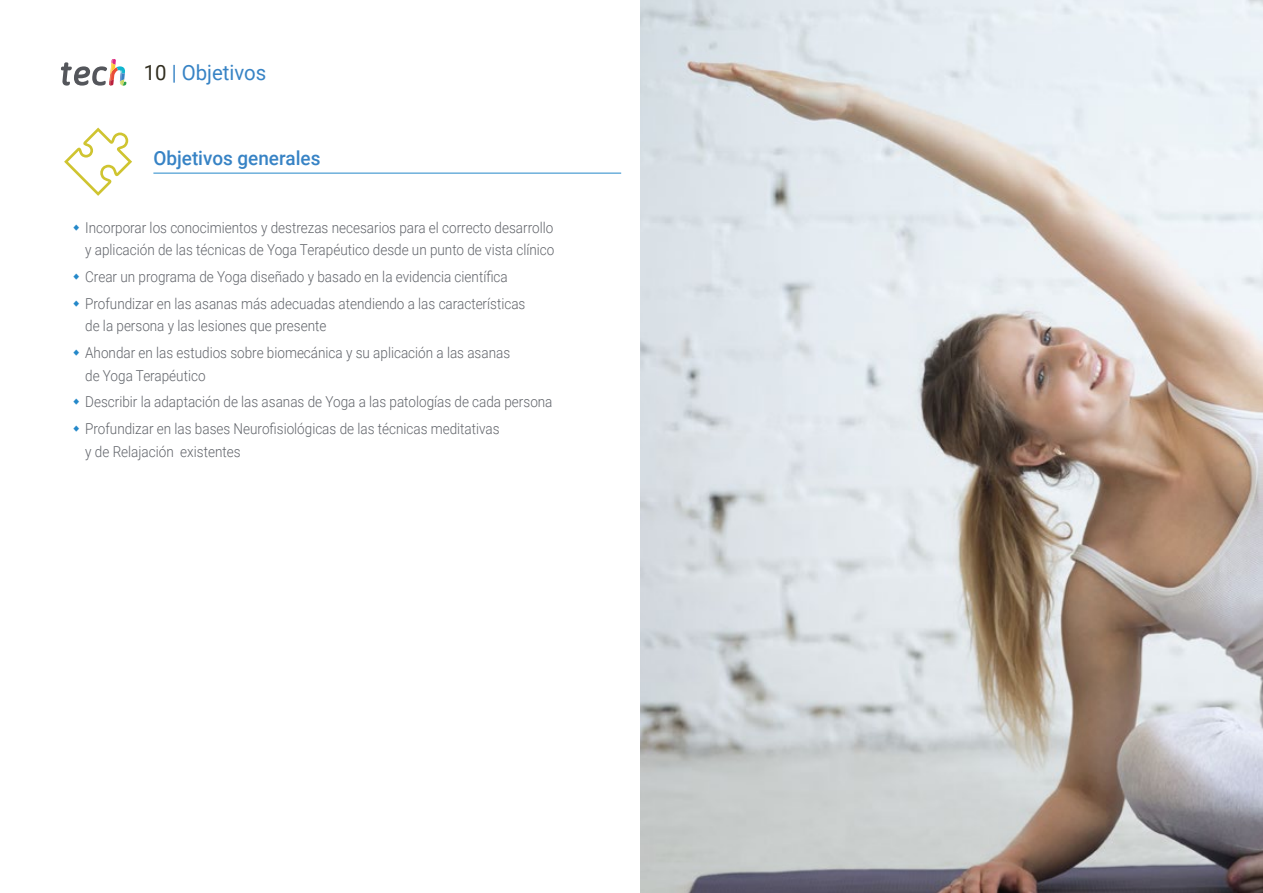
<style>
.page{position:relative;width:1263px;height:893px;background:#fff}
.page>*{position:absolute;margin:0;border:0;box-sizing:border-box;transform-origin:0 0}
.t1{font:21px "Roboto";color:#3783c5}
.t2{font:500 19.5px "Roboto";color:#3783c5}
.t3{font:300 15px/26.7px "Roboto";color:#61646a;scale:.9 1}
.s1{color:#312e20}
</style>
<div class="page">
<hr style="left:153px;top:173px;width:468px;height:1px;background:#2488c9">
<svg style="left:64px;top:128px;width:68px;height:68px"></svg>
<img style="left:640px;top:0;width:623px;height:893px">
<svg style="left:61px;top:59px;width:65px;height:27px"></svg>
<h1 class="t1" style="left:144px;top:57px;width:124px"><span class="s1">10</span> | Objetivos</h1>
<h2 class="t2" style="left:153px;top:144px;width:169px">Objetivos generales</h2>
<p class="t3" style="left:85px;top:216px;width:523px;line-height:22.5px">Incorporar los conocimientos y destrezas necesarios para el correcto desarrollo y aplicación de las técnicas de Yoga Terapéutico desde un punto de vista clínico</p>
<p class="t3" style="left:85px;top:263px;width:491px">Crear un programa de Yoga diseñado y basado en la evidencia científica<br>Profundizar en las asanas más adecuadas atendiendo a las características</p>
<p class="t3" style="left:85px;top:312px;width:474px">de la persona y las lesiones que presente<br>Ahondar en las estudios sobre biomecánica y su aplicación a las asanas</p>
<p class="t3" style="left:85px;top:361px;width:521px">de Yoga Terapéutico<br>Describir la adaptación de las asanas de Yoga a las patologías de cada persona<br>Profundizar en las bases Neurofisiológicas de las técnicas meditativas</p>
<p class="t3" style="left:85px;top:437px;width:174px">y de Relajación existentes</p>
</div>
